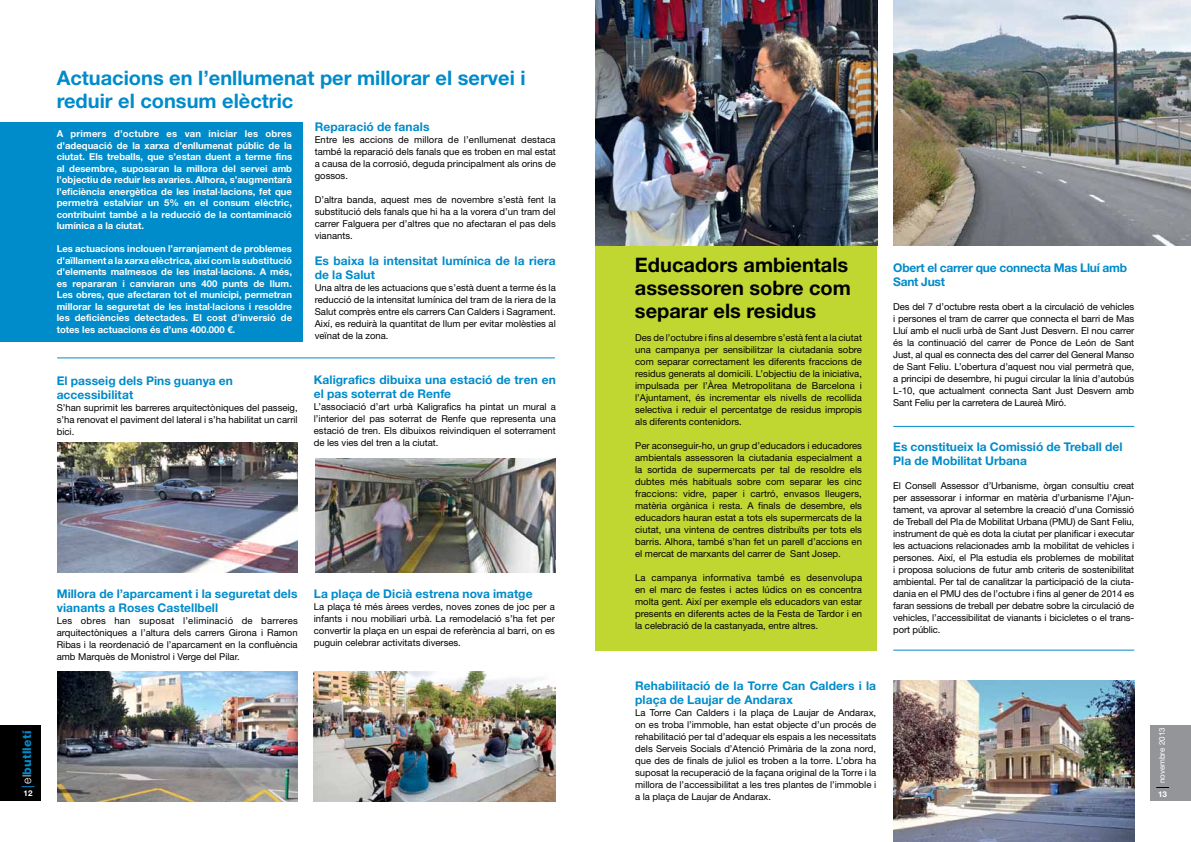
<style>
.page{position:relative;width:1191px;height:842px;background:#fff}
.page>*{position:absolute;margin:0;border:0;box-sizing:border-box;transform-origin:0 0}
.t1{font:700 20px/23px "Helvetica Neue LT Std";color:#008bca}
.t2{font:700 20px/23px "Helvetica Neue LT Std";color:#000}
.t3{font:700 12px/14px "Helvetica Neue LT Std";letter-spacing:.005em;color:#008bca}
.t4{font:700 12px/14px "Helvetica Neue LT Std";letter-spacing:-.02em;color:#008bca}
.t5{font:800 12px "Helvetica Neue LT Std";letter-spacing:.02em;color:#008bca}
.t6{font:9.5px/12px "Helvetica Neue LT Std";color:#000;text-align:justify}
.t7{font:700 9.5px/11.5px "Helvetica Neue LT Std";color:#fff;text-align:justify}
.t8{font:8px "Helvetica Neue LT Std";color:#fff}
.t9{font:700 8px "Helvetica Neue LT Std";color:#fff}
.s1{font-weight:300;color:#fff}
</style>
<div class="page">
<div style="left:0;top:122px;width:303px;height:220px;background:#008bca"></div>
<div style="left:595px;top:0;width:282px;height:651px;background:#bfd730"></div>
<div style="left:1150px;top:725px;width:41px;height:76px;background:#939598"></div>
<svg style="left:1156px;top:787px;width:13px;height:1px"></svg>
<div style="left:0;top:725px;width:41px;height:76px;background:#000"></div>
<svg style="left:22px;top:786px;width:12px;height:1px"></svg>
<img style="left:595px;top:0;width:282px;height:245px">
<img style="left:893px;top:0;width:298px;height:245px">
<hr style="left:893px;top:426px;width:241px;height:1px;background:#008bca">
<hr style="left:893px;top:650px;width:241px;height:1px;background:#008bca">
<hr style="left:57px;top:357px;width:498px;height:1px;background:#008bca">
<img style="left:893px;top:680px;width:241px;height:162px">
<img style="left:57px;top:443px;width:240px;height:130px">
<img style="left:315px;top:459px;width:240px;height:114px">
<img style="left:57px;top:672px;width:240px;height:130px">
<img style="left:314px;top:672px;width:242px;height:130px">
<h1 class="t1" style="left:57px;top:66px;width:470px">Actuacions en l’enllumenat per millorar el servei i reduir el consum elèctric</h1>
<p class="t7" style="left:57px;top:128px;width:237px">A primers d’octubre es van iniciar les obres d’adequació de la xarxa d’enllumenat públic de la ciutat. Els treballs, que s’estan duent a terme fins al desembre, suposaran la millora del servei amb l’objectiu de reduir les avaries. Alhora, s’augmentarà l’eficiència energètica de les instal·lacions, fet que permetrà estalviar un 5% en el consum elèctric, contribuint també a la reducció de la contaminació lumínica a la ciutat.</p>
<p class="t7" style="left:57px;top:243px;width:237px">Les actuacions inclouen l’arranjament de problemes d’aïllament a la xarxa elèctrica, així com la substitució d’elements malmesos de les instal·lacions. A més, es repararan i canviaran uns 400 punts de llum.<br>Les obres, que afectaran tot el municipi, permetran millorar la seguretat de les instal·lacions i resoldre les deficiències detectades. El cost d’inversió de totes les actuacions és d’uns 400.000 €.</p>
<p class="t3" style="left:315px;top:120px;width:116px">Reparació de fanals</p>
<p class="t6" style="left:315px;top:134px;width:242px">Entre les accions de millora de l’enllumenat destaca també la reparació dels fanals que es troben en mal estat a causa de la corrosió, deguda principalment als orins de gossos.</p>
<p class="t6" style="left:315px;top:194px;width:242px">D’altra banda, aquest mes de novembre s’està fent la substitució dels fanals que hi ha a la vorera d’un tram del carrer Falguera per d’altres que no afectaran el pas dels vianants.</p>
<p class="t3" style="left:315px;top:254px;width:242px">Es baixa la intensitat lumínica de la riera de la Salut</p>
<p class="t6" style="left:315px;top:282px;width:242px">Una altra de les actuacions que s’està duent a terme és la reducció de la intensitat lumínica del tram de la riera de la Salut comprès entre els carrers Can Calders i Sagrament.<br>Així, es reduirà la quantitat de llum per evitar molèsties al veïnat de la zona.</p>
<p class="t3" style="left:57px;top:373px;width:178px">El passeig dels Pins guanya en accessibilitat</p>
<p class="t6" style="left:57px;top:401px;width:242px">S’han suprimit les barreres arquitectòniques del passeig, s’ha renovat el paviment del lateral i s’ha habilitat un carril bici.</p>
<p class="t3" style="left:314px;top:373px;width:243px">Kaligrafics dibuixa una estació de tren en el pas soterrat de Renfe</p>
<p class="t6" style="left:314px;top:401px;width:243px">L’associació d’art urbà Kaligrafics ha pintat un mural a l’interior del pas soterrat de Renfe que representa una estació de tren. Els dibuixos reivindiquen el soterrament de les vies del tren a la ciutat.</p>
<p class="t3" style="left:57px;top:586px;width:242px">Millora de l’aparcament i la seguretat dels vianants a Roses Castellbell</p>
<p class="t6" style="left:57px;top:614px;width:242px">Les obres han suposat l’eliminació de barreres arquitectòniques a l’altura dels carrers Girona i Ramon Ribas i la reordenació de l’aparcament en la confluència amb Marquès de Monistrol i Verge del Pilar.</p>
<p class="t3" style="left:314px;top:586px;width:220px">La plaça de Dicià estrena nova imatge</p>
<p class="t6" style="left:314px;top:600px;width:242px">La plaça té més àrees verdes, noves zones de joc per a infants i nou mobiliari urbà. La remodelació s’ha fet per convertir la plaça en un espai de referència al barri, on es puguin celebrar activitats diverses.</p>
<p class="t5" style="left:20px;top:784px;width:55px;rotate:-90deg"><span class="s1">el</span>butlletí</p>
<p class="t9" style="left:24px;top:788px;width:10px">12</p>
<h1 class="t2" style="left:635px;top:253px;width:217px">Educadors ambientals assessoren sobre com separar els residus</h1>
<p class="t6" style="left:635px;top:331px;width:228px">Des de l’octubre i fins al desembre s’està fent a la ciutat una campanya per sensibilitzar la ciutadania sobre com separar correctament les diferents fraccions de residus generats al domicili. L’objectiu de la iniciativa, impulsada per l’Àrea Metropolitana de Barcelona i l’Ajuntament, és incrementar els nivells de recollida selectiva i reduir el percentatge de residus impropis als diferents contenidors.</p>
<p class="t6" style="left:635px;top:439px;width:228px">Per aconseguir-ho, un grup d’educadors i educadores ambientals assessoren la ciutadania especialment a la sortida de supermercats per tal de resoldre els dubtes més habituals sobre com separar les cinc fraccions: vidre, paper i cartró, envasos lleugers, matèria orgànica i resta. A finals de desembre, els educadors hauran estat a tots els supermercats de la ciutat, una vintena de centres distribuïts per tots els barris. Alhora, també s’han fet un parell d’accions en el mercat de marxants del carrer de Sant Josep.</p>
<p class="t6" style="left:635px;top:571px;width:228px">La campanya informativa també es desenvolupa en el marc de festes i actes lúdics on es concentra molta gent. Així per exemple els educadors van estar presents en diferents actes de la Festa de Tardor i en la celebració de la castanyada, entre altres.</p>
<p class="t4" style="left:893px;top:260px;width:235px">Obert el carrer que connecta Mas Lluí amb<br>Sant Just</p>
<p class="t6" style="left:893px;top:301px;width:242px">Des del 7 d’octubre resta obert a la circulació de vehicles i persones el tram de carrer que connecta el barri de Mas Lluí amb el nucli urbà de Sant Just Desvern. El nou carrer és la continuació del carrer de Ponce de León de Sant Just, al qual es connecta des del carrer del General Manso de Sant Feliu. L’obertura d’aquest nou vial permetrà que, a principi de desembre, hi pugui circular la línia d’autobús L-10, que actualment connecta Sant Just Desvern amb Sant Feliu per la carretera de Laureà Miró.</p>
<p class="t3" style="left:893px;top:439px;width:231px">Es constitueix la Comissió de Treball del<br>Pla de Mobilitat Urbana</p>
<p class="t6" style="left:893px;top:479px;width:242px">El Consell Assessor d’Urbanisme, òrgan consultiu creat per assessorar i informar en matèria d’urbanisme l’Ajun&shy;tament, va aprovar al setembre la creació d’una Comissió de Treball del Pla de Mobilitat Urbana (PMU) de Sant Feliu, instrument de què es dota la ciutat per planificar i executar les actuacions relacionades amb la mobilitat de vehicles i persones. Així, el Pla estudia els problemes de mobilitat i proposa solucions de futur amb criteris de sostenibilitat ambiental. Per tal de canalitzar la participació de la ciuta&shy;dania en el PMU des de l’octubre i fins al gener de 2014 es faran sessions de treball per debatre sobre la circulació de vehicles, l’accessibilitat de vianants i bicicletes o el trans&shy;port públic.</p>
<p class="t3" style="left:635px;top:678px;width:242px">Rehabilitació de la Torre Can Calders i la plaça de Laujar de Andarax</p>
<p class="t6" style="left:635px;top:707px;width:242px">La Torre Can Calders i la plaça de Laujar de Andarax, on es troba l’immoble, han estat objecte d’un procés de rehabilitació per tal d’adequar els espais a les necessitats dels Serveis Socials d’Atenció Primària de la zona nord, que des de finals de juliol es troben a la torre. L’obra ha suposat la recuperació de la façana original de la Torre i la millora de l’accessibilitat a les tres plantes de l’immoble i a la plaça de Laujar de Andarax.</p>
<p class="t8" style="left:1157px;top:783px;width:57px;rotate:-90deg">novembre 2013</p>
<p class="t9" style="left:1158px;top:789px;width:10px">13</p>
</div>
